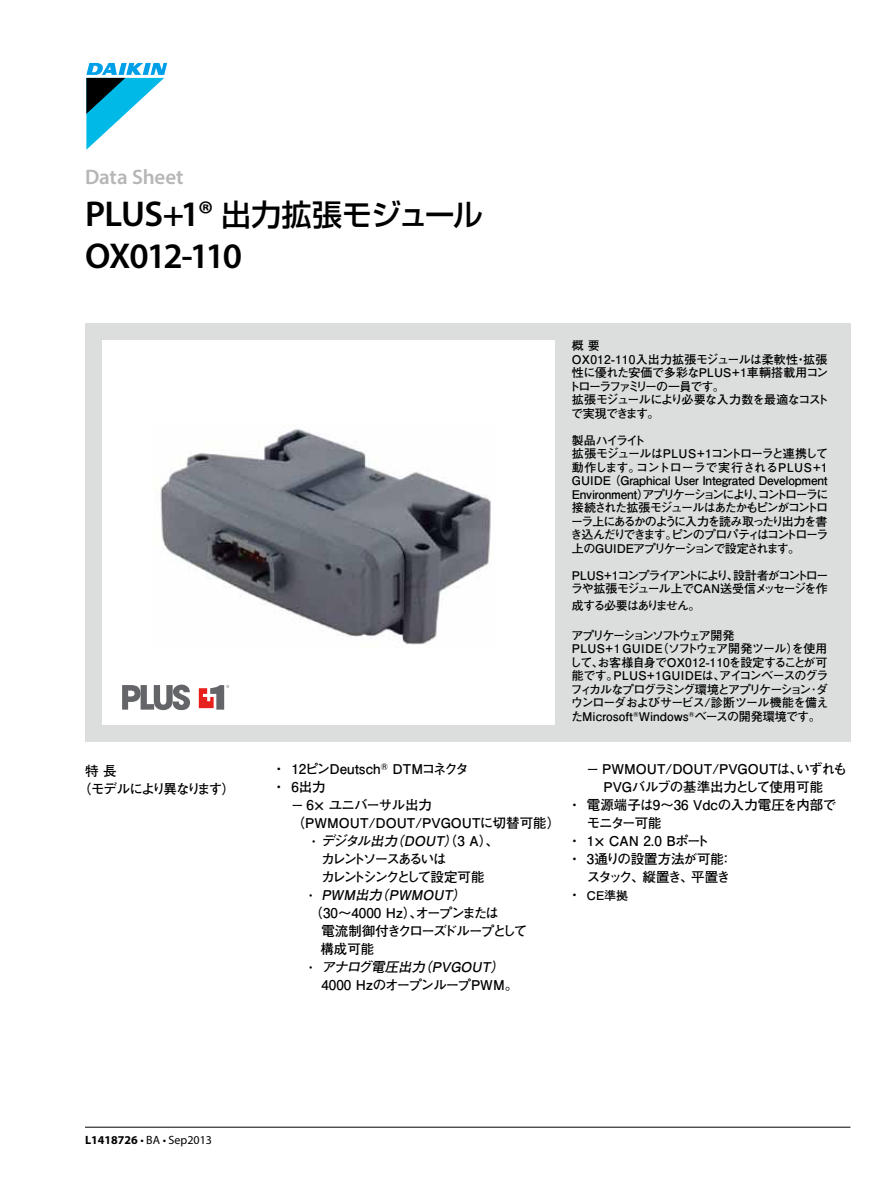
<style>
.page{position:relative;width:893px;height:1191px;background:#fff}
.page>*{position:absolute;margin:0;border:0;box-sizing:border-box;transform-origin:0 0}
.t1{font:600 36px "Myriad Pro";letter-spacing:-.055em;color:#000}
.t2{font:500 30px "Shin Go Pro";letter-spacing:-.015em;color:#000}
.t3{font:600 21px "Myriad Pro";letter-spacing:-.005em;color:#b5b6b6}
.t4{font:700 13.5px "Futo Go B101 Pro";color:#000}
.t5{font:italic 700 13.5px "Futo Go B101 Pro";color:#000}
.t6{font:700 13.5px "Futo Go B101 Pro";letter-spacing:-.03em;color:#000}
.t7{font:700 13.5px "Futo Go B101 Pro";letter-spacing:-.095em;color:#000}
.t8{font:700 13.5px "Futo Go B101 Pro";letter-spacing:-.005em;color:#000}
.t9{font:700 13.5px "Futo Go B101 Pro";letter-spacing:-.115em;color:#000}
.t10{font:700 13.5px/18px "Futo Go B101 Pro";letter-spacing:-.12em;color:#000}
.t11{font:700 13.5px "Futo Go B101 Pro";letter-spacing:-.165em;color:#000}
.t12{font:700 13.5px "Futo Go B101 Pro";letter-spacing:-.01em;color:#000}
.t13{font:700 13.5px "Futo Go B101 Pro";letter-spacing:-.11em;color:#000}
.t14{font:700 13.5px "Futo Go B101 Pro";letter-spacing:-.05em;color:#000}
.t15{font:700 13.5px "Futo Go B101 Pro";letter-spacing:-.16em;color:#000}
.t16{font:700 12px/13.5px "Futo Go B101 Pro";letter-spacing:-.08em;color:#000}
.t17{font:700 12px/13.5px "Futo Go B101 Pro";letter-spacing:-.06em;color:#000}
.t18{font:700 12px/13.5px "Futo Go B101 Pro";letter-spacing:-.04em;color:#000}
.t19{font:700 12px/13.5px "Futo Go B101 Pro";letter-spacing:-.105em;color:#000}
.t20{font:12px "Myriad Pro";color:#000}
.t21{font:700 12px "Futo Go B101 Pro";letter-spacing:-.13em;color:#000}
.s1{font-family:"Myriad Pro";font-weight:600;font-size:36px}
.s2{font-size:12px}
.s3{font-style:normal;font-size:12px}
.s4{font-style:normal}
.s5{font-size:13.5px}
.s6{font-weight:700}
</style>
<div class="page">
<div style="left:85px;top:323px;width:765px;height:419px;background:#dcdddd"></div>
<hr style="left:85px;top:1126px;width:765px;height:1px;background:#000">
<div style="left:102px;top:340px;width:453px;height:385px;background:#fff"></div>
<svg style="left:122px;top:684px;width:68px;height:26px"></svg>
<svg style="left:199px;top:685px;width:30px;height:24px"></svg>
<img style="left:160px;top:429px;width:331px;height:216px">
<svg style="left:86px;top:63px;width:81px;height:87px"></svg>
<h3 class="t3" style="left:85px;top:163px;width:100px">Data Sheet</h3>
<h2 class="t2" style="left:85px;top:190px;width:399px"><span class="s1">PLUS+1®</span> 出力拡張モジュール</h2>
<h1 class="t1" style="left:85px;top:233px;width:158px">OX012-110</h1>
<p class="t18" style="left:569px;top:337px;width:262px">概要<br>OX012-110入出力拡張モジュールは柔軟性・拡張性に優れた安価で多彩なPLUS+1車輌搭載用コントローラファミリーの一員です。<br>拡張モジュールにより必要な入力数を最適なコストで実現できます。</p>
<p class="t16" style="left:571px;top:432px;width:259px">製品ハイライト<br>拡張モジュールはPLUS+1コントローラと連携して動作します。コントローラで実行されるPLUS+1<br>GUIDE（Graphical User Integrated Development<br>Environment）アプリケーションにより、コントローラに接続された拡張モジュールはあたかもピンがコントローラ上にあるかのように入力を読み取ったり出力を書き込んだりできます。ピンのプロパティはコントローラ上のGUIDEアプリケーションで設定されます。</p>
<p class="t19" style="left:571px;top:567px;width:259px">PLUS+1コンプライアントにより、設計者がコントローラや拡張モジュール上でCAN送受信メッセージを作</p>
<p class="t21" style="left:572px;top:595px;width:130px">成する必要はありません。</p>
<p class="t17" style="left:570px;top:627px;width:260px">アプリケーションソフトウェア開発<br>PLUS+1 GUIDE（ソフトウェア開発ツール）を使用して､お客様自身でOX012-110を設定することが可能です。PLUS+1GUIDEは､アイコンベースのグラフィカルなプログラミング環境とアプリケーション･ダウンローダおよびサービス/診断ツール機能を備えたMicrosoft<sup>®</sup>Windows<sup>®</sup>ベースの開発環境です。</p>
<p class="t10" style="left:78px;top:760px;width:159px;text-indent:7px">特長<br>（モデルにより異なります）</p>
<p class="t4" style="left:587px;top:758px;width:262px"><span class="s2">ー</span> PWMOUT/DOUT/PVGOUTは、いずれも</p>
<p class="t4" style="left:272px;top:758px;width:198px">・ 12ピンDeutsch<sup>®</sup> DTMコネクタ</p>
<p class="t6" style="left:272px;top:776px;width:55px">・ 6出力</p>
<p class="t14" style="left:291px;top:794px;width:142px"><span class="s2">ー</span> 6× ユニバーサル出力</p>
<p class="t4" style="left:291px;top:812px;width:271px">（PWMOUT/DOUT/PVGOUTに切替可能）</p>
<p class="t5" style="left:308px;top:830px;width:186px"><span class="s3">・</span> デジタル出力（DOUT）<span class="s4">（ 3 A ）､</span></p>
<p class="t15" style="left:321px;top:848px;width:127px">カレントソースあるいは</p>
<p class="t11" style="left:321px;top:866px;width:165px">カレントシンクとして設定可能</p>
<p class="t5" style="left:305px;top:884px;width:166px"><span class="s3">・</span> PWM出力（PWMOUT）</p>
<p class="t7" style="left:309px;top:902px;width:191px">（30～4000 Hz）､オープンまたは</p>
<p class="t9" style="left:321px;top:920px;width:207px">電流制御付きクローズドループとして</p>
<p class="t6" style="left:320px;top:938px;width:55px">構成可能</p>
<p class="t5" style="left:305px;top:956px;width:204px"><span class="s3">・</span> アナログ電圧出力（PVGOUT）</p>
<p class="t6" style="left:321px;top:974px;width:198px">4000 HzのオープンループPWM。</p>
<p class="t8" style="left:603px;top:776px;width:221px">PVGバルブの基準出力として使用可能</p>
<p class="t4" style="left:568px;top:794px;width:270px">・電源端子は9～36 Vdcの入力電圧を内部で</p>
<p class="t6" style="left:587px;top:812px;width:76px">モニター可能</p>
<p class="t6" style="left:568px;top:830px;width:143px">・ 1× CAN 2.0 Bポート</p>
<p class="t12" style="left:568px;top:848px;width:166px">・ 3通りの設置方法が可能：</p>
<p class="t13" style="left:587px;top:866px;width:145px">スタック､縦置き､平置き</p>
<p class="t17" style="left:568px;top:887px;width:62px"><span class="s5">・</span> CE準拠</p>
<p class="t20" style="left:85px;top:1132px;width:128px"><span class="s6">L1418726</span> • BA • Sep2013</p>
</div>
